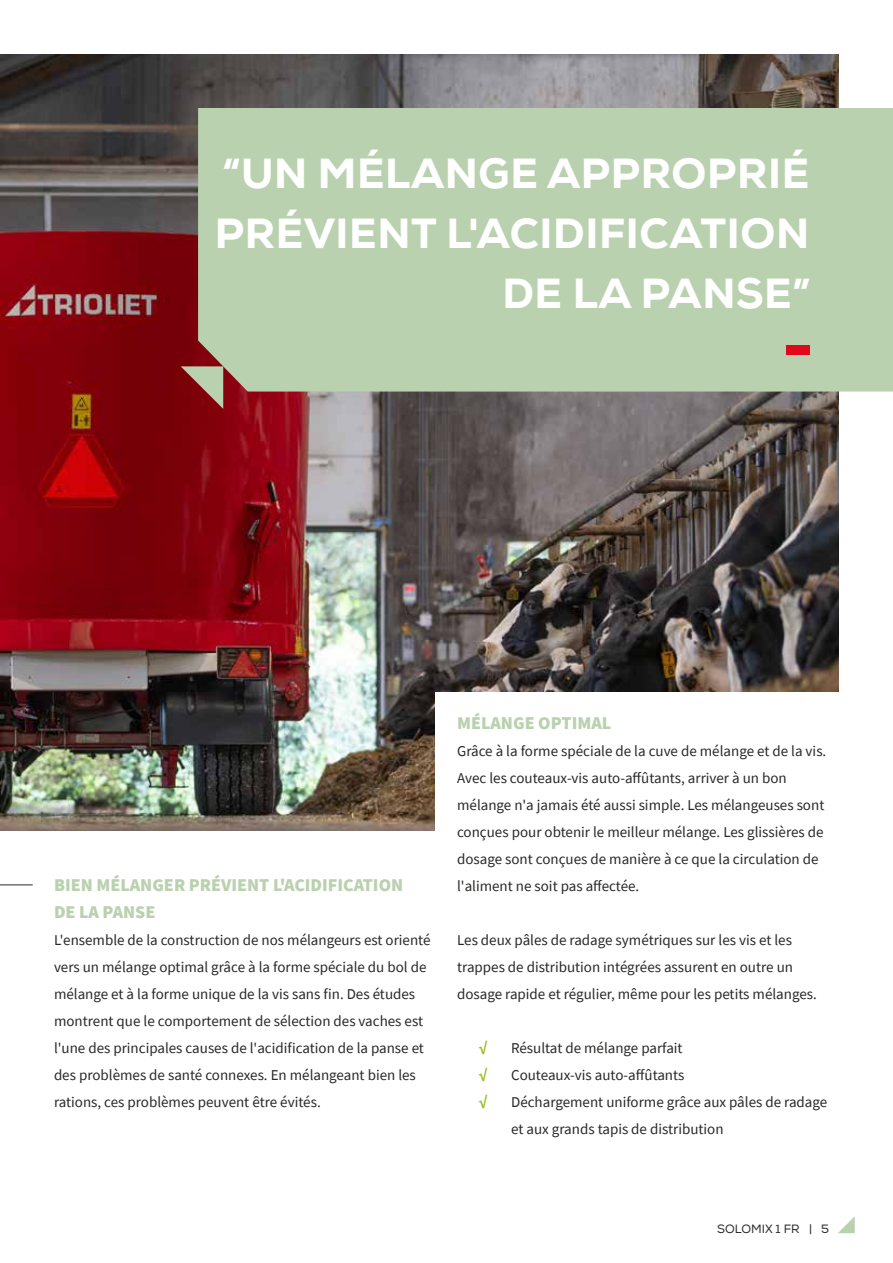
<style>
.page{position:relative;width:893px;height:1263px;background:#fff}
.page>*{position:absolute;margin:0;border:0;box-sizing:border-box;transform-origin:0 0}
.t1{font:800 42px/60px "Nexa";letter-spacing:.015em;color:#fff;text-align:right}
.t2{font:900 18px/27px "Source Sans Pro";color:#bad1af}
.t3{font:15px/27px "Source Sans Pro";color:#282827}
.t4{font:700 15px "Source Sans Pro";color:#95c11f}
.t5{font:12px "Nexa";color:#282827}
</style>
<div class="page">
<img style="left:0;top:54px;width:839px;height:777px">
<div style="left:436px;top:692px;width:457px;height:396px;background:#fff"></div>
<div style="left:198px;top:108px;width:695px;height:284px;background:#bad1af"></div>
<svg style="left:181px;top:366px;width:42px;height:43px;background:#9b675b"></svg>
<div style="left:786px;top:345px;width:24px;height:10px;background:#e1081c"></div>
<svg style="left:838px;top:1216px;width:17px;height:17px"></svg>
<hr style="left:0;top:884px;width:33px;height:1px;background:#282827">
<h1 class="t1" style="left:215px;top:143px;width:597px">“UN MÉLANGE APPROPRIÉ<br>PRÉVIENT L'ACIDIFICATION<br>DE LA PANSE”</h1>
<p class="t2" style="left:54px;top:871px;width:351px">BIEN MÉLANGER PRÉVIENT L'ACIDIFICATION<br>DE LA PANSE</p>
<p class="t3" style="left:54px;top:926px;width:378px">L'ensemble de la construction de nos mélangeurs est orienté vers un mélange optimal grâce à la forme spéciale du bol de mélange et à la forme unique de la vis sans fin. Des études montrent que le comportement de sélection des vaches est l'une des principales causes de l'acidification de la panse et des problèmes de santé connexes. En mélangeant bien les rations, ces problèmes peuvent être évités.</p>
<p class="t2" style="left:457px;top:709px;width:156px">MÉLANGE OPTIMAL</p>
<p class="t3" style="left:457px;top:737px;width:371px">Grâce à la forme spéciale de la cuve de mélange et de la vis.<br>Avec les couteaux-vis auto-affûtants, arriver à un bon mélange n'a jamais été aussi simple. Les mélangeuses sont conçues pour obtenir le meilleur mélange. Les glissières de dosage sont conçues de manière à ce que la circulation de l'aliment ne soit pas affectée.</p>
<p class="t3" style="left:457px;top:926px;width:361px">Les deux pâles de radage symétriques sur les vis et les trappes de distribution intégrées assurent en outre un dosage rapide et régulier, même pour les petits mélanges.</p>
<p class="t4" style="left:478px;top:1038px;width:10px">√</p>
<p class="t3" style="left:511px;top:1034px;width:173px">Résultat de mélange parfait</p>
<p class="t4" style="left:478px;top:1065px;width:10px">√</p>
<p class="t3" style="left:511px;top:1061px;width:175px">Couteaux-vis auto-affûtants</p>
<p class="t4" style="left:478px;top:1092px;width:10px">√</p>
<p class="t3" style="left:511px;top:1088px;width:318px">Déchargement uniforme grâce aux pâles de radage et aux grands tapis de distribution</p>
<p class="t5" style="left:717px;top:1222px;width:114px">SOLOMIX 1 FR | 5</p>
</div>
